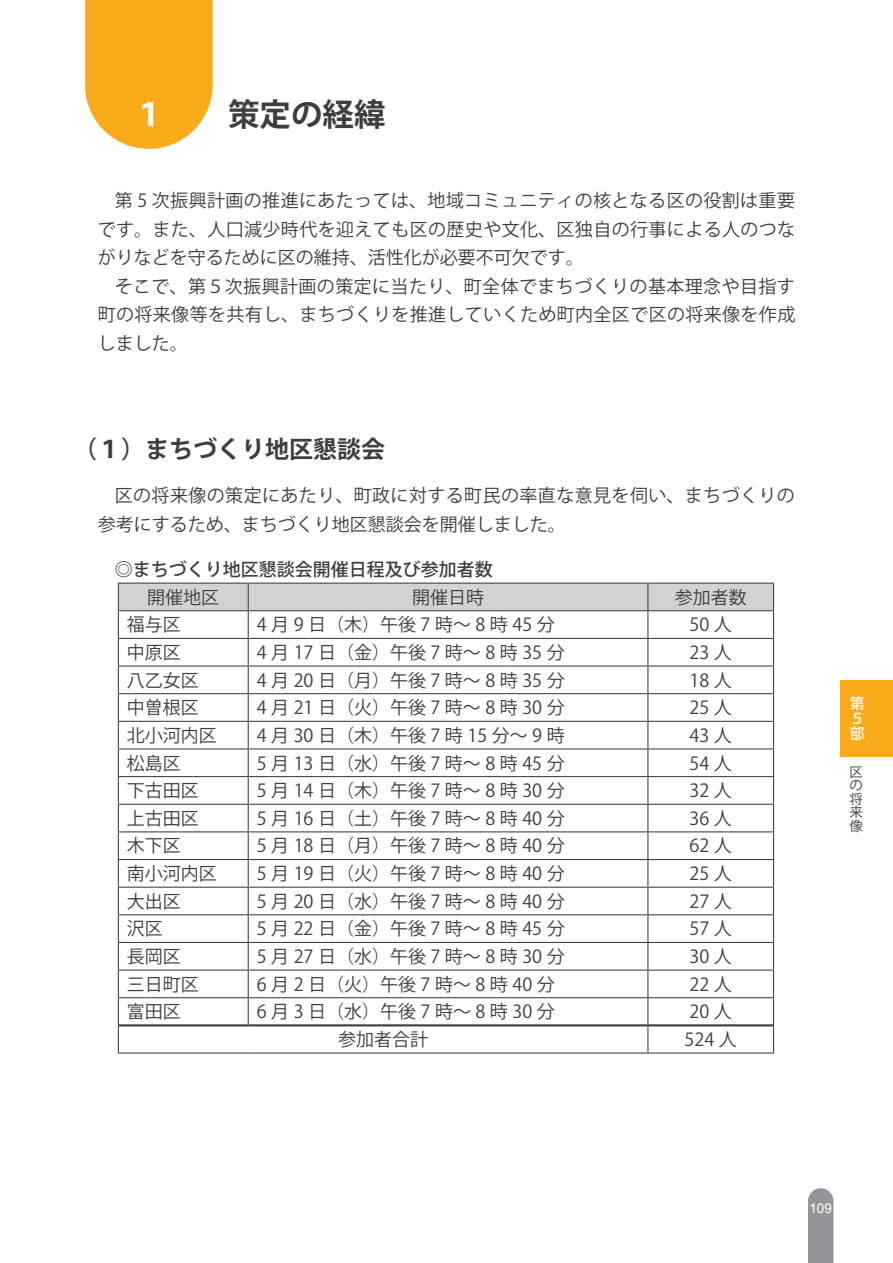
<style>
.page{position:relative;width:893px;height:1263px;background:#fff}
.page>*{position:absolute;margin:0;border:0;box-sizing:border-box;transform-origin:0 0}
.t1{font:700 31.5px "Koz Go Pro";color:#3e3e3f}
.t2{font:700 24px "Koz Go Pro";color:#3e3e3f}
.t3{font:18px/28.5px "Koz Go Pro";letter-spacing:.02em;color:#3e3e3f;text-align:justify}
.t4{font:18px "Koz Go Pro";letter-spacing:.25em;color:#3e3e3f}
.t5{font:500 18px "Koz Go Pro";color:#3e3e3f}
.t6{font:500 15px/15px "Koz Go Pro";color:#fff}
.t7{font:13.5px/13.5px "Koz Go Pro";color:#3e3e3f;text-align:justify}
.t8{font:13.5px "Arial";color:#fff}
.s1{color:#fff}
</style>
<div class="page">
<div style="left:808px;top:1188px;width:25px;height:75px;background:#939598"></div>
<div style="left:840px;top:680px;width:53px;height:77px;background:#faab1a"></div>
<svg style="left:85px;top:0;width:128px;height:149px;background:#fab22f"></svg>
<svg style="left:118px;top:583px;width:656px;height:469px"></svg>
<hr style="left:118px;top:1052px;width:130px;height:1px;background:#3e3e3f">
<hr style="left:248px;top:1052px;width:400px;height:1px;background:#3e3e3f">
<hr style="left:648px;top:1052px;width:126px;height:1px;background:#3e3e3f">
<hr style="left:119px;top:1024px;width:129px;height:2px;background:#3e3e3f">
<hr style="left:248px;top:1024px;width:400px;height:2px;background:#3e3e3f">
<hr style="left:648px;top:1024px;width:125px;height:2px;background:#3e3e3f">
<h1 class="t1" style="left:102px;top:94px;width:285px"><span class="s1">　１　</span>　策定の経緯</h1>
<p class="t3" style="left:98px;top:187px;width:699px;text-indent:17px">第 5 次振興計画の推進にあたっては、地域コミュニティの核となる区の役割は重要です。また、人口減少時代を迎えても区の歴史や文化、区独自の行事による人のつながりなどを守るために区の維持、活性化が必要不可欠です。</p>
<p class="t3" style="left:98px;top:272px;width:699px;text-indent:17px">そこで、第５次振興計画の策定に当たり、町全体でまちづくりの基本理念や目指す町の将来像等を共有し、まちづくりを推進していくため町内全区で区の将来像を作成しました。</p>
<h2 class="t2" style="left:73px;top:434px;width:313px">（１）まちづくり地区懇談会</h2>
<p class="t3" style="left:98px;top:482px;width:699px;text-indent:17px">区の将来像の策定にあたり、町政に対する町民の率直な意見を伺い、まちづくりの参考にするため、まちづくり地区懇談会を開催しました。</p>
<p class="t5" style="left:115px;top:557px;width:379px">◎まちづくり地区懇談会開催日程及び参加者数</p>
<p class="t3" style="left:147px;top:583px;width:73px">開催地区</p>
<p class="t3" style="left:412px;top:583px;width:73px">開催日時</p>
<p class="t3" style="left:675px;top:583px;width:73px">参加者数</p>
<p class="t3" style="left:127px;top:611px;width:55px">福与区</p>
<p class="t4" style="left:257px;top:613px;width:300px">4月9日（木）午後7時～8時45分</p>
<p class="t3" style="left:690px;top:611px;width:44px">50 人</p>
<p class="t3" style="left:127px;top:639px;width:55px">中原区</p>
<p class="t4" style="left:257px;top:641px;width:309px">4月17日（金）午後7時～8時35分</p>
<p class="t3" style="left:690px;top:639px;width:44px">23 人</p>
<p class="t3" style="left:127px;top:666px;width:74px">八乙女区</p>
<p class="t4" style="left:257px;top:668px;width:309px">4月20日（月）午後7時～8時35分</p>
<p class="t3" style="left:690px;top:666px;width:44px">18 人</p>
<p class="t3" style="left:127px;top:694px;width:74px">中曽根区</p>
<p class="t4" style="left:257px;top:696px;width:309px">4月21日（火）午後7時～8時30分</p>
<p class="t3" style="left:690px;top:694px;width:44px">25 人</p>
<p class="t3" style="left:127px;top:721px;width:92px">北小河内区</p>
<p class="t4" style="left:257px;top:724px;width:309px">4月30日（木）午後7時15分～9時</p>
<p class="t3" style="left:690px;top:721px;width:44px">43 人</p>
<p class="t3" style="left:127px;top:749px;width:55px">松島区</p>
<p class="t4" style="left:257px;top:751px;width:309px">5月13日（水）午後7時～8時45分</p>
<p class="t3" style="left:690px;top:749px;width:44px">54 人</p>
<p class="t3" style="left:127px;top:777px;width:74px">下古田区</p>
<p class="t4" style="left:257px;top:779px;width:309px">5月14日（木）午後7時～8時30分</p>
<p class="t3" style="left:690px;top:777px;width:44px">32 人</p>
<p class="t3" style="left:127px;top:804px;width:74px">上古田区</p>
<p class="t4" style="left:257px;top:806px;width:309px">5月16日（土）午後7時～8時40分</p>
<p class="t3" style="left:690px;top:804px;width:44px">36 人</p>
<p class="t3" style="left:127px;top:832px;width:55px">木下区</p>
<p class="t4" style="left:257px;top:834px;width:309px">5月18日（月）午後7時～8時40分</p>
<p class="t3" style="left:690px;top:832px;width:44px">62 人</p>
<p class="t3" style="left:127px;top:860px;width:92px">南小河内区</p>
<p class="t4" style="left:257px;top:862px;width:309px">5月19日（火）午後7時～8時40分</p>
<p class="t3" style="left:690px;top:860px;width:44px">25 人</p>
<p class="t3" style="left:127px;top:887px;width:55px">大出区</p>
<p class="t4" style="left:257px;top:889px;width:309px">5月20日（水）午後7時～8時40分</p>
<p class="t3" style="left:690px;top:887px;width:44px">27 人</p>
<p class="t3" style="left:127px;top:915px;width:37px">沢区</p>
<p class="t4" style="left:257px;top:917px;width:309px">5月22日（金）午後7時～8時45分</p>
<p class="t3" style="left:690px;top:915px;width:44px">57 人</p>
<p class="t3" style="left:127px;top:943px;width:55px">長岡区</p>
<p class="t4" style="left:257px;top:945px;width:309px">5月27日（水）午後7時～8時30分</p>
<p class="t3" style="left:690px;top:943px;width:44px">30 人</p>
<p class="t3" style="left:127px;top:970px;width:74px">三日町区</p>
<p class="t4" style="left:257px;top:972px;width:300px">6月2日（火）午後7時～8時40分</p>
<p class="t3" style="left:690px;top:970px;width:44px">22 人</p>
<p class="t3" style="left:127px;top:998px;width:55px">富田区</p>
<p class="t4" style="left:257px;top:1000px;width:300px">6月3日（水）午後7時～8時30分</p>
<p class="t3" style="left:690px;top:998px;width:44px">20 人</p>
<p class="t3" style="left:338px;top:1025px;width:91px">参加者合計</p>
<p class="t3" style="left:685px;top:1025px;width:54px">524 人</p>
<p class="t6" style="left:850px;top:697px;width:16px">第<br>５部</p>
<p class="t7" style="left:849px;top:765px;width:15px">区の将来像</p>
<p class="t8" style="left:809px;top:1199px;width:24px">109</p>
</div>
